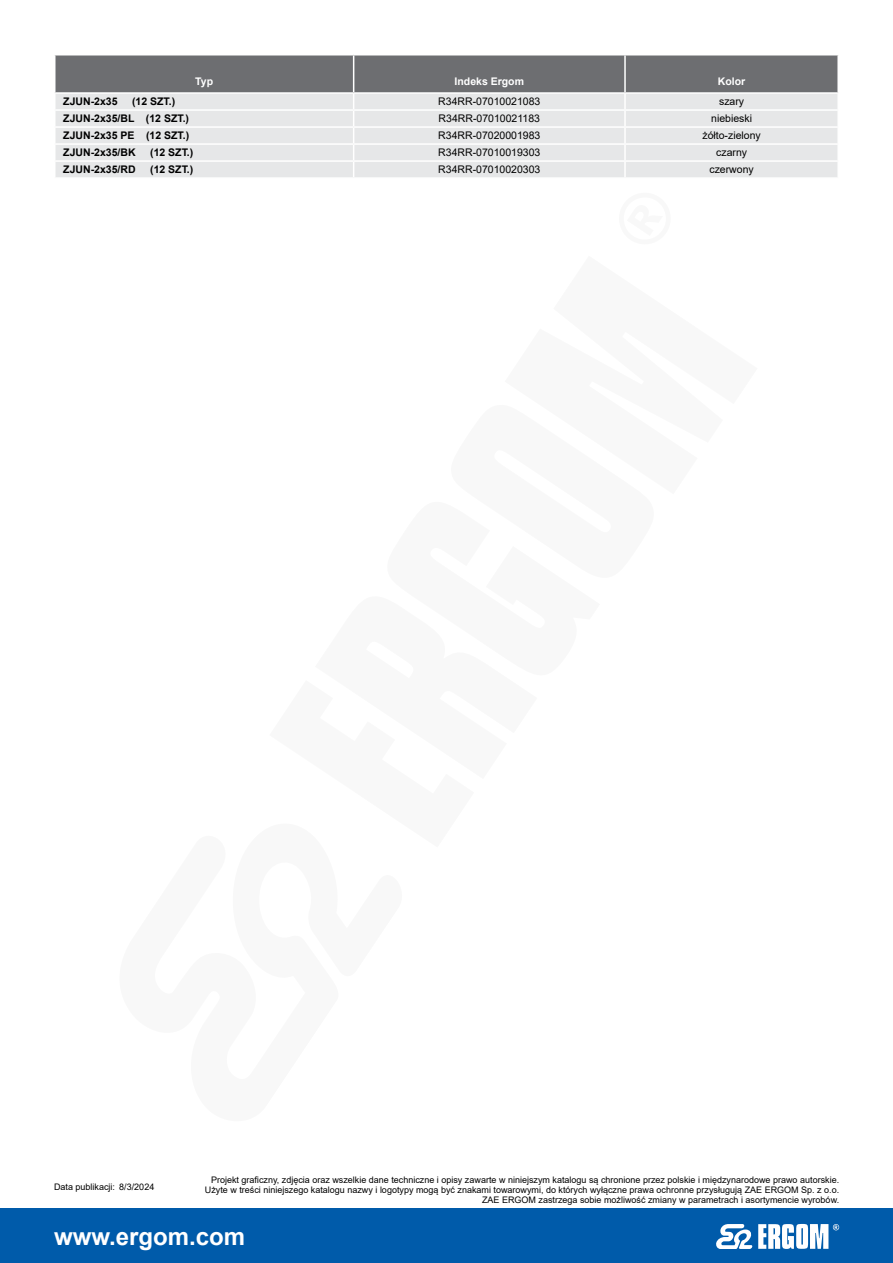
<style>
.page{position:relative;width:893px;height:1263px;background:#fff}
.page>*{position:absolute;margin:0;border:0;box-sizing:border-box;transform-origin:0 0}
.t1{font:700 24px "Arial";color:#fff}
.tabela-body{font:10.5px "Arial";color:#000}
.tabela-body-bold{font:700 10.5px "Arial";color:#000}
.tabela-naglowek{font:700 10.5px "Arial";color:#fff}
.t2{font:9px/9.8px "Arial";color:#000;text-align:right}
</style>
<div class="page">
<div style="left:0;top:1209px;width:893px;height:54px;background:#005baa"></div>
<svg style="left:716px;top:1224px;width:123px;height:25px"></svg>
<svg style="left:55px;top:55px;width:783px;height:122px;background:#c3c4c5"></svg>
<p class="tabela-naglowek" style="left:195px;top:73px;width:19px">Typ</p>
<p class="tabela-naglowek" style="left:455px;top:73px;width:71px">Indeks Ergom</p>
<p class="tabela-naglowek" style="left:718px;top:73px;width:29px">Kolor</p>
<p class="tabela-body-bold" style="left:63px;top:94px;width:56px">ZJUN-2x35</p>
<p class="tabela-body-bold" style="left:132px;top:94px;width:45px">(12 SZT.)</p>
<p class="tabela-body" style="left:438px;top:94px;width:104px">R34RR-07010021083</p>
<p class="tabela-body" style="left:719px;top:94px;width:27px">szary</p>
<p class="tabela-body-bold" style="left:63px;top:111px;width:127px">ZJUN-2x35/BL (12 SZT.)</p>
<p class="tabela-body" style="left:439px;top:111px;width:103px">R34RR-07010021183</p>
<p class="tabela-body" style="left:711px;top:111px;width:42px">niebieski</p>
<p class="tabela-body-bold" style="left:63px;top:128px;width:128px">ZJUN-2x35 PE (12 SZT.)</p>
<p class="tabela-body" style="left:438px;top:128px;width:104px">R34RR-07020001983</p>
<p class="tabela-body" style="left:702px;top:128px;width:60px">żółto-zielony</p>
<p class="tabela-body-bold" style="left:63px;top:145px;width:74px">ZJUN-2x35/BK</p>
<p class="tabela-body-bold" style="left:150px;top:145px;width:45px">(12 SZT.)</p>
<p class="tabela-body" style="left:438px;top:145px;width:104px">R34RR-07010019303</p>
<p class="tabela-body" style="left:716px;top:145px;width:32px">czarny</p>
<p class="tabela-body-bold" style="left:63px;top:162px;width:74px">ZJUN-2x35/RD</p>
<p class="tabela-body-bold" style="left:150px;top:162px;width:45px">(12 SZT.)</p>
<p class="tabela-body" style="left:438px;top:162px;width:104px">R34RR-07010020303</p>
<p class="tabela-body" style="left:709px;top:162px;width:46px">czerwony</p>
<p class="t2" style="left:54px;top:1182px;width:102px">Data publikacji: 8/3/2024</p>
<p class="t2" style="left:205px;top:1175px;width:636px">Projekt graficzny, zdjęcia oraz wszelkie dane techniczne i opisy zawarte w niniejszym katalogu są chronione przez polskie i międzynarodowe prawo autorskie.<br>Użyte w treści niniejszego katalogu nazwy i logotypy mogą być znakami towarowymi, do których wyłączne prawa ochronne przysługują ZAE ERGOM Sp. z o.o.<br>ZAE ERGOM zastrzega sobie możliwość zmiany w parametrach i asortymencie wyrobów.</p>
<h1 class="t1" style="left:54px;top:1219px;width:193px">www.ergom.com</h1>
</div>
